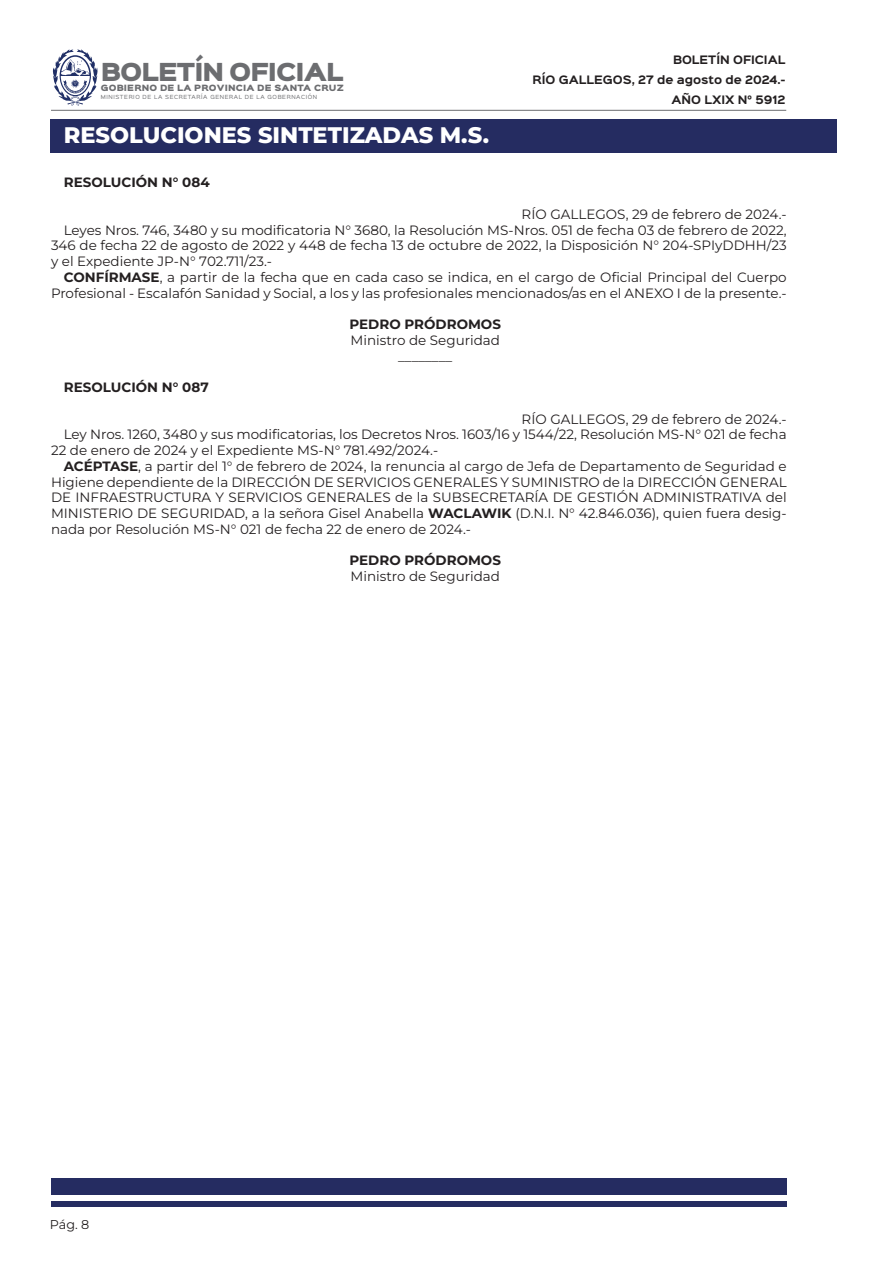
<style>
.page{position:relative;width:893px;height:1263px;background:#fff}
.page>*{position:absolute;margin:0;border:0;box-sizing:border-box;transform-origin:0 0}
.t1{font:800 22.5px "Montserrat";color:#fff}
.t2{font:22.35px "Sinkin Sans 900 X Black";letter-spacing:-.04em;color:#6c6d70}
.heading_3{font:13.5px/15.8px "Montserrat";color:#231f20;text-align:justify}
.t3{font:700 13.5px "Montserrat";color:#231f20}
.heading_4{font:13.5px "Montserrat";color:#231f20}
.t4{font:12.75px "Montserrat";color:#231f20}
.t5{font:700 10.5px/20px "Sinkin Sans 700";color:#231f20;text-align:right}
.t6{font:7.8px "Sinkin Sans 900 X Black";letter-spacing:.02em;color:#6c6d70}
.t7{font:5.1px "Sinkin Sans 400";letter-spacing:.12em;color:#6c6d70}
.s1{font-weight:700}
</style>
<div class="page">
<svg style="left:53px;top:49px;width:45px;height:57px"></svg>
<hr style="left:51px;top:110px;width:735px;height:1px;background:#6c6d70">
<div style="left:50px;top:119px;width:786px;height:33px;background:#252c61"></div>
<div style="left:51px;top:1178px;width:736px;height:16px;background:#252c61"></div>
<div style="left:51px;top:1201px;width:736px;height:5px;background:#252c61"></div>
<h2 class="t2" style="left:101px;top:61px;width:244px">BOLETÍN OFICIAL</h2>
<p class="t6" style="left:101px;top:84px;width:245px">GOBIERNO DE LA PROVINCIA DE SANTA CRUZ</p>
<p class="t7" style="left:101px;top:93px;width:218px">MINISTERIO DE LA SECRETARÍA GENERAL DE LA GOBERNACIÓN</p>
<p class="t1" style="left:64px;top:120px;width:427px">RESOLUCIONES SINTETIZADAS M.S.</p>
<p class="t3" style="left:64px;top:173px;width:147px">RESOLUCIÓN N° 084</p>
<p class="t5" style="left:532px;top:50px;width:254px">BOLETÍN OFICIAL<br>RÍO GALLEGOS, 27 de agosto de 2024.-<br>AÑO LXIX N° 5912</p>
<p class="heading_3" style="left:522px;top:206px;width:267px">RÍO GALLEGOS, 29 de febrero de 2024.-</p>
<p class="heading_3" style="left:51px;top:222px;width:737px;text-indent:13px">Leyes Nros. 746, 3480 y su modificatoria N° 3680, la Resolución MS-Nros. 051 de fecha 03 de febrero de 2022, 346 de fecha 22 de agosto de 2022 y 448 de fecha 13 de octubre de 2022, la Disposición N° 204-SPIyDDHH/23 y el Expediente JP-N° 702.711/23.-</p>
<p class="heading_3" style="left:51px;top:269px;width:737px;text-align:right"><span class="s1">CONFÍRMASE</span>, a partir de la fecha que en cada caso se indica, en el cargo de Oficial Principal del Cuerpo<br>Profesional - Escalafón Sanidad y Social, a los y las profesionales mencionados/as en el ANEXO I de la presente.-</p>
<p class="t3" style="left:349px;top:315px;width:153px">PEDRO PRÓDROMOS</p>
<p class="heading_3" style="left:350px;top:332px;width:151px">Ministro de Seguridad</p>
<p class="heading_3" style="left:398px;top:348px;width:55px">________</p>
<p class="t3" style="left:64px;top:378px;width:146px">RESOLUCIÓN N° 087</p>
<p class="heading_4" style="left:522px;top:410px;width:267px">RÍO GALLEGOS, 29 de febrero de 2024.-</p>
<p class="heading_3" style="left:51px;top:426px;width:737px;text-indent:13px">Ley Nros. 1260, 3480 y sus modificatorias, los Decretos Nros. 1603/16 y 1544/22, Resolución MS-N° 021 de fecha<br>22 de enero de 2024 y el Expediente MS-N° 781.492/2024.-</p>
<p class="heading_3" style="left:51px;top:458px;width:737px;text-indent:13px"><span class="s1">ACÉPTASE</span>, a partir del 1° de febrero de 2024, la renuncia al cargo de Jefa de Departamento de Seguridad e Higiene dependiente de la DIRECCIÓN DE SERVICIOS GENERALES Y SUMINISTRO de la DIRECCIÓN GENERAL DE INFRAESTRUCTURA Y SERVICIOS GENERALES de la SUBSECRETARÍA DE GESTIÓN ADMINISTRATIVA del MINISTERIO DE SEGURIDAD, a la señora Gisel Anabella <span class="s1">WACLAWIK</span> (D.N.I. N° 42.846.036), quien fuera desig&shy;nada por Resolución MS-N° 021 de fecha 22 de enero de 2024.-</p>
<p class="t3" style="left:349px;top:551px;width:153px">PEDRO PRÓDROMOS</p>
<p class="heading_3" style="left:350px;top:568px;width:151px">Ministro de Seguridad</p>
<p class="t4" style="left:50px;top:1215px;width:41px">Pág. 8</p>
</div>
